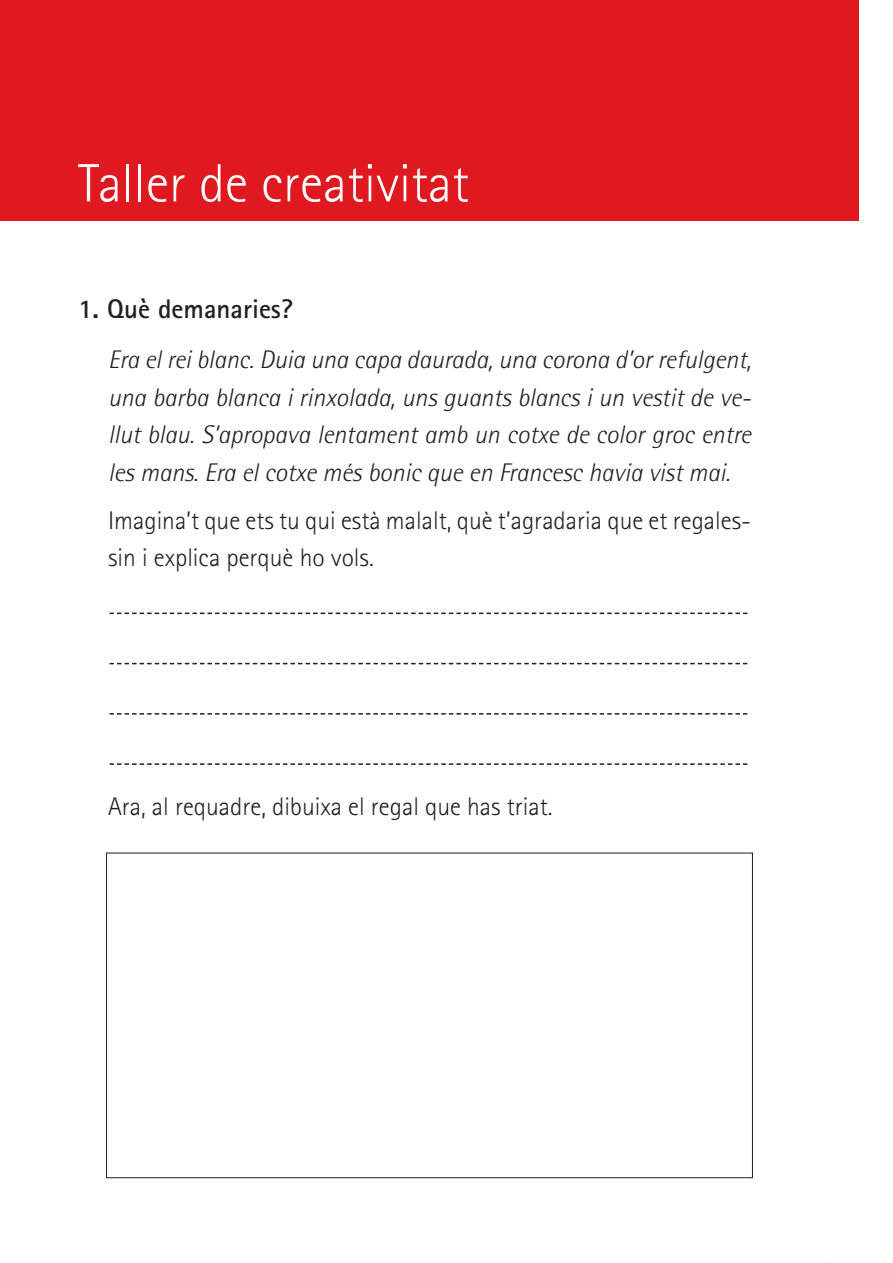
<style>
.page{position:relative;width:893px;height:1263px;background:#fff}
.page>*{position:absolute;margin:0;border:0;box-sizing:border-box;transform-origin:0 0}
.t1{font:300 54px "Rotis Sans Serif";color:#fff}
.t2{font:700 27px "Rotis Sans Serif";color:#231f20}
.t3{font:italic 300 25.5px/37.5px "Rotis Semi Sans";color:#231f20;text-align:justify}
.t4{font:300 25.5px/37.5px "Rotis Sans Serif";color:#231f20}
</style>
<div class="page">
<div style="left:0;top:0;width:859px;height:221px;background:#e01921"></div>
<svg style="left:110px;top:763px;width:637px;height:2px"></svg>
<svg style="left:110px;top:713px;width:637px;height:2px"></svg>
<svg style="left:110px;top:663px;width:637px;height:1px"></svg>
<svg style="left:110px;top:613px;width:637px;height:1px"></svg>
<h1 class="t1" style="left:78px;top:164px;width:392px">Taller de creativitat</h1>
<p class="t2" style="left:78px;top:299px;width:216px">1. Què demanaries?</p>
<p class="t3" style="left:108px;top:343px;width:645px">Era el rei blanc. Duia una capa daurada, una corona d’or refulgent, una barba blanca i rinxolada, uns guants blancs i un vestit de ve&shy;llut blau. S’apropava lentament amb un cotxe de color groc entre les mans. Era el cotxe més bonic que en Francesc havia vist mai.</p>
<p class="t4" style="left:108px;top:504px;width:645px">Imagina’t que ets tu qui està malalt, què t’agradaria que et regales&shy;sin i explica perquè ho vols.</p>
<p class="t4" style="left:108px;top:790px;width:446px">Ara, al requadre, dibuixa el regal que has triat.</p>
</div>
